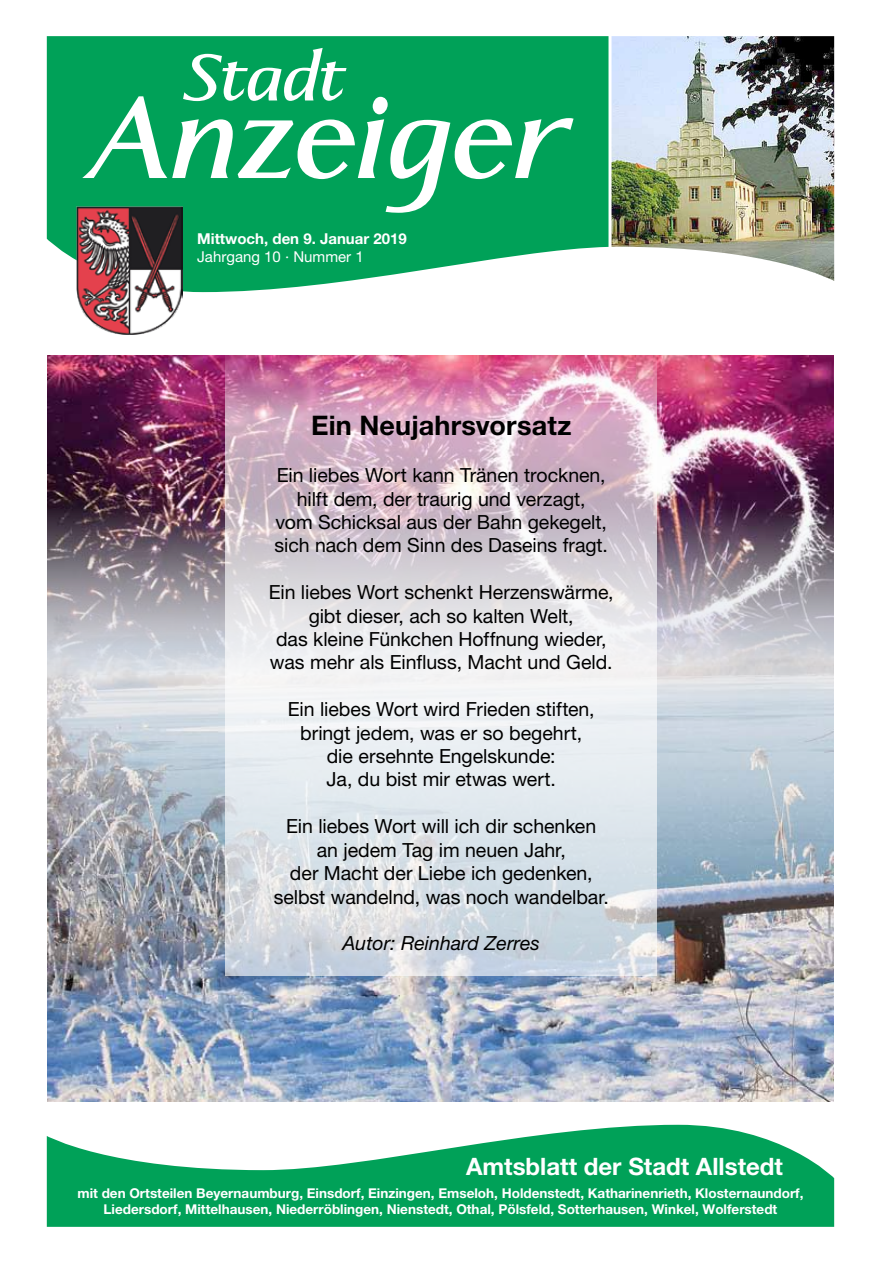
<style>
.page{position:relative;width:881px;height:1263px;background:#fff}
.page>*{position:absolute;margin:0;border:0;box-sizing:border-box;transform-origin:0 0}
.t1{font:italic 700 117px "Linotype Aperto";color:#fff}
.t2{font:italic 700 66px "Linotype Aperto";color:#fff}
.t3{font:700 27px "Helvetica Neue LT";letter-spacing:.005em;color:#000}
.t4{font:700 24px "Helvetica Neue LT";color:#fff}
.t5{font:19.5px/23.4px "Helvetica Neue LT";letter-spacing:-.005em;color:#000;text-align:center}
.t6{font:italic 19.5px "Helvetica Neue LT";color:#000}
.t7{font:700 15px "Helvetica Neue LT";color:#fff}
.t8{font:15px "Helvetica Neue LT";color:#fff}
.t9{font:700 13.5px/16.2px "Helvetica Neue LT";color:#fff;text-align:center}
</style>
<div class="page">
<svg style="left:47px;top:36px;width:561px;height:256px;background:#12a763"></svg>
<svg style="left:47px;top:1125px;width:786px;height:102px;fill:#00a158"></svg>
<img style="left:77px;top:206px;width:106px;height:128px">
<img style="left:611px;top:36px;width:222px;height:245px">
<img style="left:48px;top:355px;width:785px;height:746px">
<svg style="left:224px;top:355px;width:432px;height:621px;background:#ddd3dd"></svg>
<h2 class="t2" style="left:185px;top:38px;width:163px">Stadt</h2>
<h1 class="t1" style="left:93px;top:67px;width:480px">Anzeiger</h1>
<p class="t7" style="left:197px;top:229px;width:211px">Mittwoch, den 9. Januar 2019</p>
<p class="t8" style="left:197px;top:248px;width:168px">Jahrgang 10 · Nummer 1</p>
<h3 class="t3" style="left:311px;top:409px;width:262px">Ein Neujahrsvorsatz</h3>
<p class="t5" style="left:274px;top:463px;width:335px">Ein liebes Wort kann Tränen trocknen, hilft dem, der traurig und verzagt,<br>vom Schicksal aus der Bahn gekegelt, sich nach dem Sinn des Daseins fragt.</p>
<p class="t5" style="left:269px;top:580px;width:346px">Ein liebes Wort schenkt Herzenswärme, gibt dieser, ach so kalten Welt,<br>das kleine Fünkchen Hoffnung wieder, was mehr als Einfluss, Macht und Geld.</p>
<p class="t5" style="left:288px;top:697px;width:308px">Ein liebes Wort wird Frieden stiften, bringt jedem, was er so begehrt, die ersehnte Engelskunde:<br>Ja, du bist mir etwas wert.</p>
<p class="t5" style="left:273px;top:814px;width:336px">Ein liebes Wort will ich dir schenken an jedem Tag im neuen Jahr,<br>der Macht der Liebe ich gedenken, selbst wandelnd, was noch wandelbar.</p>
<p class="t6" style="left:342px;top:932px;width:199px">Autor: Reinhard Zerres</p>
<p class="t4" style="left:466px;top:1152px;width:318px">Amtsblatt der Stadt Allstedt</p>
<p class="t9" style="left:77px;top:1185px;width:727px">mit den Ortsteilen Beyernaumburg, Einsdorf, Einzingen, Emseloh, Holdenstedt, Katharinenrieth, Klosternaundorf,<br>Liedersdorf, Mittelhausen, Niederröblingen, Nienstedt, Othal, Pölsfeld, Sotterhausen, Winkel, Wolferstedt</p>
</div>
